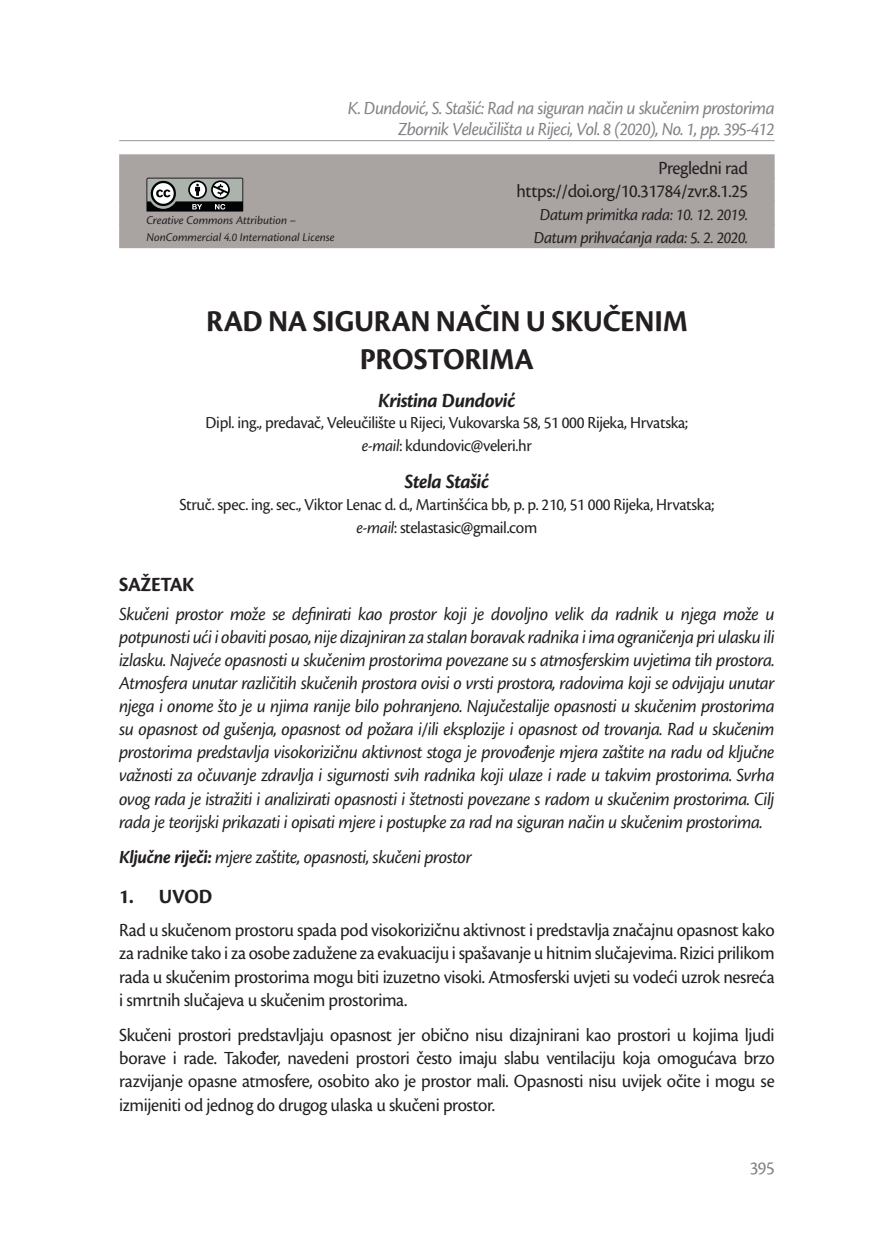
<style>
.page{position:relative;width:874px;height:1241px;background:#fff}
.page>*{position:absolute;margin:0;border:0;box-sizing:border-box;transform-origin:0 0}
.Naslov{font:700 31.5px/37.8px "Cronos Pro";letter-spacing:-.01em;color:#231f20;text-align:center;scale:.96 1}
.t1{font:italic 700 21px "Cronos Pro";letter-spacing:-.025em;color:#231f20;scale:.96 1}
.Sadržaj{font:700 21px "Cronos Pro";letter-spacing:-.02em;color:#231f20;scale:.96 1}
.t2{font:italic 19.25px/23.1px "Cronos Pro";letter-spacing:-.025em;color:#231f20;text-align:justify;scale:.96 1}
.zaglavlje_iznad_nasl{font:19.25px/23.1px "Cronos Pro";letter-spacing:-.02em;color:#231f20;text-align:justify;scale:.96 1}
.t3{font:italic 19.25px/21px "Cronos Pro";letter-spacing:-.035em;color:#808285;text-align:right;scale:.96 1}
.t4{font:19.25px "Cronos Pro";color:#808285;scale:.96 1}
.t5{font:17.5px/23.1px "Cronos Pro";letter-spacing:-.02em;color:#231f20;text-align:center;scale:.96 1}
.zaglavlje_iznad_nasl-2{font:italic 17.5px "Cronos Pro";letter-spacing:-.02em;color:#231f20;scale:.96 1}
.t6{font:italic 12.25px "Cronos Pro";letter-spacing:-.005em;color:#231f20}
.s1{font-style:italic}
.s2{font-weight:700}
</style>
<div class="page">
<hr style="left:119px;top:140px;width:655px;height:1px;background:#949698">
<div style="left:119px;top:154px;width:655px;height:25px;background:#a9a3a2"></div>
<div style="left:119px;top:177px;width:655px;height:25px;background:#a9a3a2"></div>
<div style="left:119px;top:200px;width:655px;height:25px;background:#a9a3a2"></div>
<div style="left:119px;top:224px;width:655px;height:24px;background:#a9a3a2"></div>
<svg style="left:146px;top:178px;width:97px;height:33px"></svg>
<p class="t6" style="left:146px;top:213px;width:151px">Creative Commons Attribution –</p>
<p class="t6" style="left:146px;top:230px;width:190px">NonCommercial 4.0 International License</p>
<p class="t3" style="left:347px;top:98px;width:446px">K. Dundović, S. Stašić: Rad na siguran način u skučenim prostorima<br>Zbornik Veleučilišta u Rijeci, Vol. 8 (2020), No. 1, pp. 395-412</p>
<p class="zaglavlje_iznad_nasl" style="left:658px;top:156px;width:95px">Pregledni rad</p>
<p class="zaglavlje_iznad_nasl" style="left:516px;top:179px;width:242px">https://doi.org/10.31784/zvr.8.1.25</p>
<p class="zaglavlje_iznad_nasl-2" style="left:539px;top:205px;width:218px">Datum primitka rada: 10. 12. 2019.</p>
<p class="zaglavlje_iznad_nasl-2" style="left:533px;top:228px;width:224px">Datum prihvaćanja rada: 5. 2. 2020.</p>
<p class="Naslov" style="left:206px;top:303px;width:503px">RAD NA SIGURAN NAČIN U SKUČENIM<br>PROSTORIMA</p>
<p class="t1" style="left:378px;top:388px;width:144px">Kristina Dundović</p>
<p class="t5" style="left:205px;top:411px;width:504px">Dipl. ing., predavač, Veleučilište u Rijeci, Vukovarska 58, 51 000 Rijeka, Hrvatska; <span class="s1">e-mail</span>: kdundovic@veleri.hr</p>
<p class="t1" style="left:404px;top:470px;width:90px">Stela Stašić</p>
<p class="t5" style="left:179px;top:492px;width:558px">Struč. spec. ing. sec., Viktor Lenac d. d., Martinšćica bb, p. p. 210, 51 000 Rijeka, Hrvatska; <span class="s1">e-mail</span>: stelastasic@gmail.com</p>
<p class="Sadržaj" style="left:119px;top:572px;width:80px">SAŽETAK</p>
<p class="t2" style="left:119px;top:602px;width:684px">Skučeni prostor može se definirati kao prostor koji je dovoljno velik da radnik u njega može u potpunosti ući i obaviti posao, nije dizajniran za stalan boravak radnika i ima ograničenja pri ulasku ili izlasku. Najveće opasnosti u skučenim prostorima povezane su s atmosferskim uvjetima tih prostora.<br>Atmosfera unutar različitih skučenih prostora ovisi o vrsti prostora, radovima koji se odvijaju unutar njega i onome što je u njima ranije bilo pohranjeno. Najučestalije opasnosti u skučenim prostorima su opasnost od gušenja, opasnost od požara i/ili eksplozije i opasnost od trovanja. Rad u skučenim prostorima predstavlja visokorizičnu aktivnost stoga je provođenje mjera zaštite na radu od ključne važnosti za očuvanje zdravlja i sigurnosti svih radnika koji ulaze i rade u takvim prostorima. Svrha ovog rada je istražiti i analizirati opasnosti i štetnosti povezane s radom u skučenim prostorima. Cilj rada je teorijski prikazati i opisati mjere i postupke za rad na siguran način u skučenim prostorima.</p>
<p class="t2" style="left:119px;top:845px;width:369px"><span class="s2">Ključne riječi:</span> mjere zaštite, opasnosti, skučeni prostor</p>
<p class="Sadržaj" style="left:119px;top:884px;width:98px">1. UVOD</p>
<p class="zaglavlje_iznad_nasl" style="left:119px;top:918px;width:684px">Rad u skučenom prostoru spada pod visokorizičnu aktivnost i predstavlja značajnu opasnost kako za radnike tako i za osobe zadužene za evakuaciju i spašavanje u hitnim slučajevima. Rizici prilikom rada u skučenim prostorima mogu biti izuzetno visoki. Atmosferski uvjeti su vodeći uzrok nesreća i smrtnih slučajeva u skučenim prostorima.</p>
<p class="zaglavlje_iznad_nasl" style="left:119px;top:1023px;width:684px">Skučeni prostori predstavljaju opasnost jer obično nisu dizajnirani kao prostori u kojima ljudi borave i rade. Također, navedeni prostori često imaju slabu ventilaciju koja omogućava brzo razvijanje opasne atmosfere, osobito ako je prostor mali. Opasnosti nisu uvijek očite i mogu se izmijeniti od jednog do drugog ulaska u skučeni prostor.</p>
<p class="t4" style="left:749px;top:1156px;width:27px">395</p>
</div>
